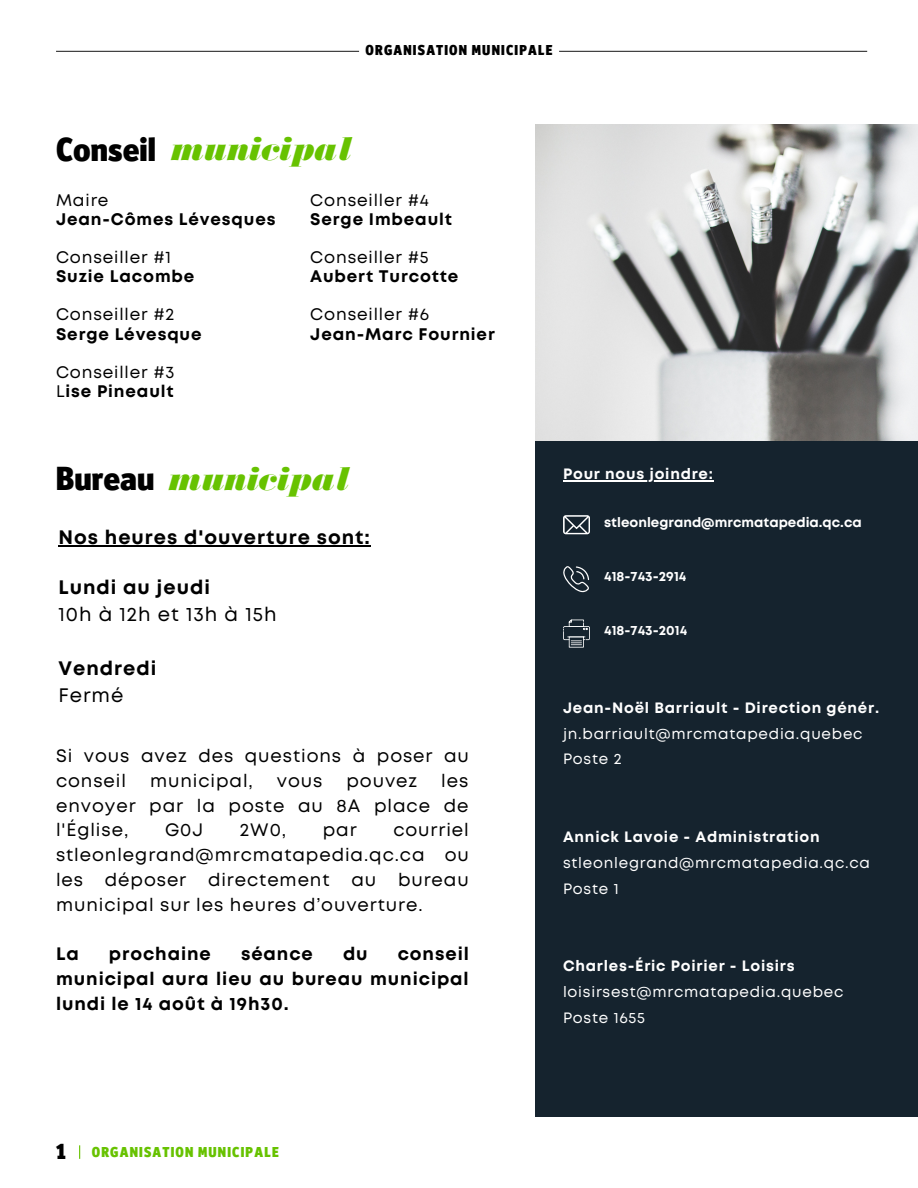
<style>
.page{position:relative;width:918px;height:1188px;background:#fff}
.page>*{position:absolute;margin:0;border:0;box-sizing:border-box;transform-origin:0 0}
.t1{font:italic 800 32.25px "M Bodoni";color:#67c200}
.t2{font:900 23.55px "Officina Display ITC Std";color:#000}
.t3{font:700 19.5px "Mont";letter-spacing:.05em;color:#000}
.t4{font:19.5px "Mont";letter-spacing:.05em;color:#000}
.t5{font:18px/24.8px "Mont";letter-spacing:.05em;color:#000;text-align:justify}
.t6{font:700 18px/24.8px "Mont";letter-spacing:.05em;color:#000;text-align:justify}
.t7{font:700 16.8px "Mont";letter-spacing:.05em;color:#000}
.t8{font:16.8px "Mont";letter-spacing:.05em;color:#000}
.t9{font:15px "Mont";letter-spacing:.05em;color:#fff}
.t10{font:700 15px "Mont";letter-spacing:.05em;color:#fff}
.t11{font:900 14.55px "Officina Display ITC Std";letter-spacing:.08em;color:#000}
.t12{font:900 14.55px "Officina Display ITC Std";letter-spacing:.08em;color:#67c200}
.t13{font:700 13.5px "Mont";color:#fff}
.s1{font-family:"Officina Display ITC Std";font-weight:900;font-style:normal;font-size:33.9px;color:#000}
.s2{font-weight:400}
</style>
<div class="page">
<hr style="left:56px;top:51px;width:811px;height:1px;background:#303030">
<svg style="left:359px;top:51px;width:200px;height:1px"></svg>
<svg style="left:79px;top:1145px;width:1px;height:14px"></svg>
<img style="left:535px;top:124px;width:383px;height:317px">
<div style="left:535px;top:441px;width:383px;height:676px;background:#15232e"></div>
<svg style="left:563px;top:566px;width:27px;height:26px"></svg>
<svg style="left:563px;top:515px;width:27px;height:19px"></svg>
<svg style="left:563px;top:619px;width:27px;height:29px"></svg>
<hr style="left:58px;top:545px;width:313px;height:1px;background:#000">
<hr style="left:563px;top:480px;width:151px;height:1px;background:#fff">
<p class="t11" style="left:366px;top:45px;width:188px">ORGANISATION MUNICIPALE</p>
<p class="t1" style="left:56px;top:127px;width:296px"><span class="s1">Conseil</span> municipal</p>
<p class="t8" style="left:56px;top:193px;width:54px">Maire</p>
<p class="t7" style="left:56px;top:213px;width:221px">Jean-Cômes Lévesques</p>
<p class="t8" style="left:56px;top:251px;width:116px">Conseiller #1</p>
<p class="t7" style="left:56px;top:270px;width:140px">Suzie Lacombe</p>
<p class="t8" style="left:56px;top:308px;width:120px">Conseiller #2</p>
<p class="t7" style="left:56px;top:327px;width:147px">Serge Lévesque</p>
<p class="t8" style="left:56px;top:366px;width:120px">Conseiller #3</p>
<p class="t7" style="left:56px;top:385px;width:119px"><span class="s2">L</span>ise Pineault</p>
<p class="t8" style="left:310px;top:193px;width:120px">Conseiller #4</p>
<p class="t7" style="left:310px;top:213px;width:143px">Serge Imbeault</p>
<p class="t8" style="left:310px;top:251px;width:120px">Conseiller #5</p>
<p class="t7" style="left:310px;top:270px;width:150px">Aubert Turcotte</p>
<p class="t8" style="left:310px;top:308px;width:120px">Conseiller #6</p>
<p class="t7" style="left:310px;top:327px;width:186px">Jean-Marc Fournier</p>
<p class="t1" style="left:56px;top:457px;width:294px"><span class="s1">Bureau</span> municipal</p>
<p class="t3" style="left:58px;top:530px;width:313px">Nos heures d'ouverture sont:</p>
<p class="t3" style="left:58px;top:580px;width:153px">Lundi au jeudi</p>
<p class="t4" style="left:58px;top:607px;width:220px">10h à 12h et 13h à 15h</p>
<p class="t3" style="left:58px;top:661px;width:99px">Vendredi</p>
<p class="t4" style="left:58px;top:688px;width:66px">Fermé</p>
<p class="t5" style="left:56px;top:745px;width:414px">Si vous avez des questions à poser au conseil</p>
<p class="t5" style="left:56px;top:770px;width:414px;text-indent:385px">les envoyer par la poste au 8A place de l'Église,</p>
<p class="t5" style="left:150px;top:770px;width:104px">municipal,</p>
<p class="t5" style="left:277px;top:770px;width:47px">vous</p>
<p class="t5" style="left:347px;top:770px;width:72px">pouvez</p>
<p class="t5" style="left:56px;top:819px;width:414px;text-indent:337px">courriel stleonlegrand@mrcmatapedia.qc.ca ou les déposer directement au bureau municipal sur les heures d’ouverture.</p>
<p class="t6" style="left:56px;top:943px;width:24px">La</p>
<p class="t6" style="left:109px;top:943px;width:104px">prochaine</p>
<p class="t6" style="left:241px;top:943px;width:73px">séance</p>
<p class="t6" style="left:343px;top:943px;width:26px">du</p>
<p class="t5" style="left:165px;top:819px;width:40px">G0J</p>
<p class="t5" style="left:240px;top:819px;width:48px">2W0,</p>
<p class="t5" style="left:323px;top:819px;width:35px">par</p>
<p class="t6" style="left:56px;top:943px;width:414px;text-indent:342px">conseil municipal aura lieu au bureau municipal lundi le 14 août à 19h30.</p>
<p class="t10" style="left:563px;top:468px;width:151px">Pour nous joindre:</p>
<p class="t13" style="left:604px;top:517px;width:259px">stleonlegrand@mrcmatapedia.qc.ca</p>
<p class="t13" style="left:604px;top:571px;width:84px">418-743-2914</p>
<p class="t13" style="left:604px;top:625px;width:85px">418-743-2014</p>
<p class="t10" style="left:563px;top:702px;width:318px">Jean-Noël Barriault - Direction génér.</p>
<p class="t9" style="left:563px;top:728px;width:301px">jn.barriault@mrcmatapedia.quebec</p>
<p class="t9" style="left:563px;top:754px;width:60px">Poste 2</p>
<p class="t10" style="left:563px;top:831px;width:258px">Annick Lavoie - Administration</p>
<p class="t9" style="left:563px;top:857px;width:309px">stleonlegrand@mrcmatapedia.qc.ca</p>
<p class="t9" style="left:563px;top:883px;width:57px">Poste 1</p>
<p class="t10" style="left:563px;top:961px;width:233px">Charles-Éric Poirier - Loisirs</p>
<p class="t9" style="left:563px;top:986px;width:282px">loisirsest@mrcmatapedia.quebec</p>
<p class="t9" style="left:563px;top:1012px;width:84px">Poste 1655</p>
<p class="t2" style="left:56px;top:1143px;width:11px">1</p>
<p class="t12" style="left:92px;top:1147px;width:188px">ORGANISATION MUNICIPALE</p>
</div>
